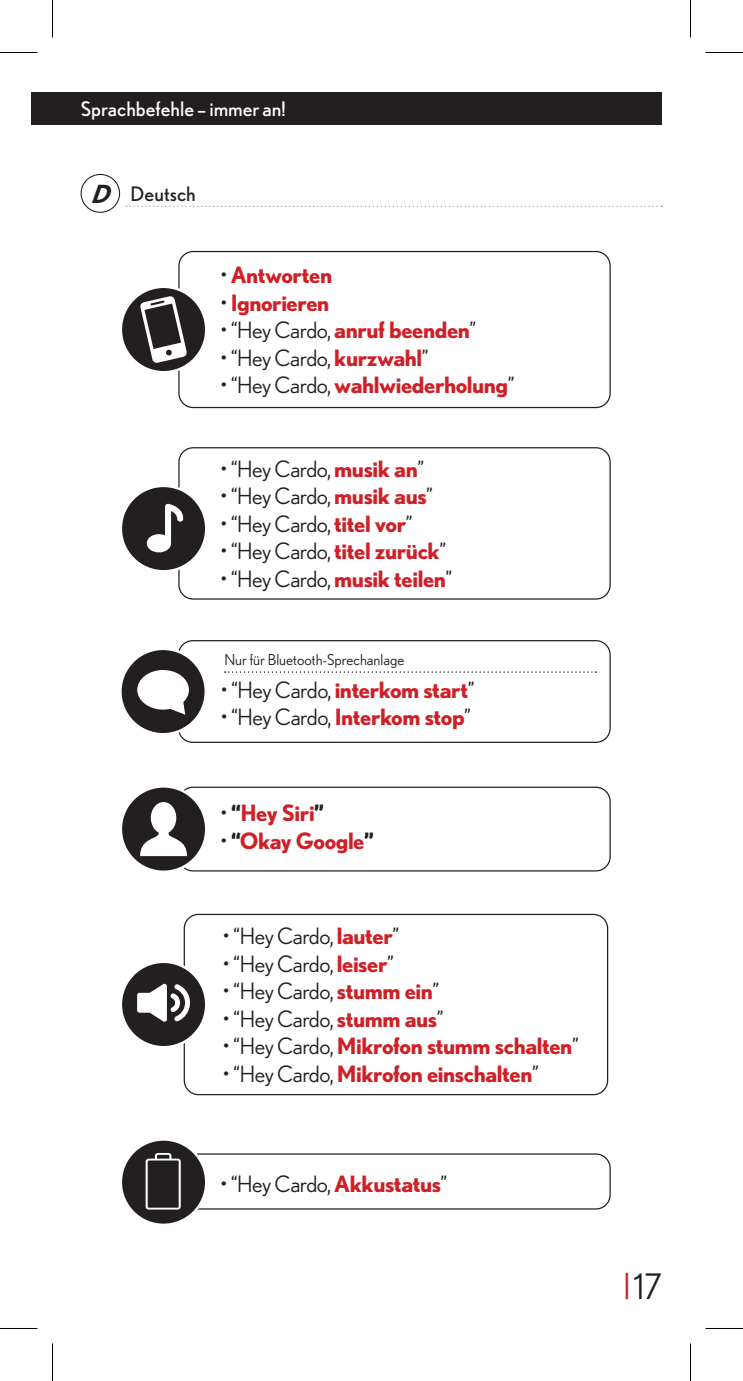
<style>
.page{position:relative;width:743px;height:1381px;background:#fff}
.page>*{position:absolute;margin:0;border:0;box-sizing:border-box;transform-origin:0 0}
.t1{font:35px "Nobel";color:#231f20}
.gray_text_8_align_left{font:italic 700 25px "Nobel";color:#231f20}
.t2{font:22.5px "Nobel";letter-spacing:-.02em;color:#231f20}
.t3{font:700 22.5px "Nobel";letter-spacing:-.02em;color:#cf2027}
.t4{font:20px "Nobel";color:#fff}
.t5{font:20px "Nobel";color:#231f20}
.t6{font:15px "Nobel";color:#231f20}
.s1{font-weight:400;color:#231f20}
.s2{font-weight:700;color:#cf2027}
.s3{color:#231f20}
.s4{font-size:29px;color:#cf2027}
</style>
<div class="page">
<div style="left:31px;top:92px;width:631px;height:33px;background:#231f20"></div>
<div style="left:81px;top:174px;width:39px;height:39px;border:1px solid #231f20;border-radius:50%"></div>
<svg style="left:126px;top:206px;width:536px;height:1px"></svg>
<div style="left:178px;top:251px;width:433px;height:157px;border:1px solid #231f20;border-radius:14px"></div>
<div style="left:121px;top:287px;width:85px;height:85px;background:#231f20;border-radius:50%"></div>
<div style="left:120px;top:285px;width:87px;height:88px;border:2px solid #fff;border-radius:50%"></div>
<svg style="left:140px;top:296px;width:47px;height:67px"></svg>
<div style="left:178px;top:786px;width:433px;height:85px;border:1px solid #231f20;border-radius:14px"></div>
<div style="left:121px;top:786px;width:85px;height:86px;background:#231f20;border-radius:50%"></div>
<div style="left:120px;top:785px;width:87px;height:88px;border:2px solid #fff;border-radius:50%"></div>
<svg style="left:140px;top:802px;width:47px;height:54px"></svg>
<div style="left:178px;top:447px;width:433px;height:152px;border:1px solid #231f20;border-radius:14px"></div>
<div style="left:121px;top:486px;width:85px;height:85px;background:#231f20;border-radius:50%"></div>
<div style="left:120px;top:484px;width:87px;height:88px;border:2px solid #fff;border-radius:50%"></div>
<svg style="left:147px;top:504px;width:36px;height:48px"></svg>
<div style="left:178px;top:640px;width:433px;height:103px;border:1px solid #231f20;border-radius:14px"></div>
<div style="left:120px;top:649px;width:86px;height:85px;background:#231f20;border-radius:50%"></div>
<div style="left:119px;top:647px;width:88px;height:88px;border:2px solid #fff;border-radius:50%"></div>
<svg style="left:137px;top:670px;width:52px;height:44px"></svg>
<div style="left:184px;top:914px;width:424px;height:181px;border:1px solid #231f20;border-radius:14px"></div>
<div style="left:121px;top:962px;width:85px;height:85px;background:#231f20;border-radius:50%"></div>
<div style="left:120px;top:960px;width:87px;height:88px;border:2px solid #fff;border-radius:50%"></div>
<svg style="left:137px;top:984px;width:53px;height:37px"></svg>
<div style="left:178px;top:1153px;width:433px;height:56px;border:1px solid #231f20;border-radius:14px"></div>
<div style="left:121px;top:1139px;width:85px;height:86px;background:#231f20;border-radius:50%"></div>
<div style="left:120px;top:1138px;width:87px;height:88px;border:2px solid #fff;border-radius:50%"></div>
<svg style="left:146px;top:1153px;width:35px;height:56px"></svg>
<svg style="left:225px;top:671px;width:371px;height:1px"></svg>
<hr style="left:0;top:52px;width:38px;height:1px;background:#000">
<hr style="left:705px;top:52px;width:38px;height:1px;background:#000">
<hr style="left:0;top:1328px;width:38px;height:1px;background:#000">
<hr style="left:705px;top:1328px;width:38px;height:1px;background:#000">
<hr style="left:52px;top:0;width:1px;height:37px;background:#000">
<hr style="left:52px;top:1343px;width:1px;height:38px;background:#000">
<hr style="left:690px;top:0;width:1px;height:37px;background:#000">
<hr style="left:690px;top:1343px;width:1px;height:38px;background:#000">
<p class="t4" style="left:81px;top:97px;width:206px">Sprachbefehle – immer an!</p>
<p class="gray_text_8_align_left" style="left:92px;top:179px;width:24px">D</p>
<p class="t5" style="left:131px;top:182px;width:67px">Deutsch</p>
<p class="t3" style="left:220px;top:262px;width:114px"><span class="s1">•</span> Antworten</p>
<p class="t3" style="left:220px;top:289px;width:111px"><span class="s1">•</span> Ignorieren</p>
<p class="t2" style="left:220px;top:317px;width:258px">• “Hey Cardo, <span class="s2">anruf beenden</span>”</p>
<p class="t2" style="left:220px;top:345px;width:210px">• “Hey Cardo, <span class="s2">kurzwahl</span>”</p>
<p class="t3" style="left:220px;top:372px;width:296px"><span class="s1">• “Hey Cardo,</span> wahlwiederholung<span class="s1">”</span></p>
<p class="t2" style="left:220px;top:456px;width:206px">• “Hey Cardo, <span class="s2">musik an</span>”</p>
<p class="t2" style="left:220px;top:483px;width:215px">• “Hey Cardo, <span class="s2">musik aus</span>”</p>
<p class="t2" style="left:220px;top:511px;width:194px">• “Hey Cardo, <span class="s2">titel vor</span>”</p>
<p class="t2" style="left:220px;top:538px;width:228px">• “Hey Cardo, <span class="s2">titel zurück</span>”</p>
<p class="t2" style="left:220px;top:566px;width:234px">• “Hey Cardo, <span class="s2">musik teilen</span>”</p>
<p class="t6" style="left:224px;top:651px;width:181px">Nur für Bluetooth-Sprechanlage</p>
<p class="t3" style="left:220px;top:676px;width:256px"><span class="s1">• “Hey Cardo,</span> interkom start<span class="s1">”</span></p>
<p class="t2" style="left:220px;top:704px;width:252px">• “Hey Cardo, <span class="s2">Interkom stop</span>”</p>
<p class="t3" style="left:220px;top:800px;width:106px"><span class="s1">•</span> <span class="s3">“</span>Hey Siri<span class="s3">”</span></p>
<p class="t3" style="left:220px;top:827px;width:156px"><span class="s1">•</span> <span class="s3">“</span>Okay Google<span class="s3">”</span></p>
<p class="t2" style="left:223px;top:923px;width:178px">• “Hey Cardo, <span class="s2">lauter</span>”</p>
<p class="t2" style="left:223px;top:951px;width:173px">• “Hey Cardo, <span class="s2">leiser</span>”</p>
<p class="t2" style="left:223px;top:978px;width:218px">• “Hey Cardo, <span class="s2">stumm ein</span>”</p>
<p class="t2" style="left:223px;top:1006px;width:222px">• “Hey Cardo, <span class="s2">stumm aus</span>”</p>
<p class="t3" style="left:223px;top:1032px;width:358px"><span class="s1">• “Hey Cardo,</span> Mikrofon stumm schalten<span class="s1">”</span></p>
<p class="t3" style="left:223px;top:1060px;width:318px"><span class="s1">• “Hey Cardo,</span> Mikrofon einschalten<span class="s1">”</span></p>
<p class="t2" style="left:220px;top:1170px;width:229px">• “Hey Cardo, <span class="s2">Akkustatus</span>”</p>
<h1 class="t1" style="left:623px;top:1266px;width:40px"><span class="s4">|</span>17</h1>
</div>
